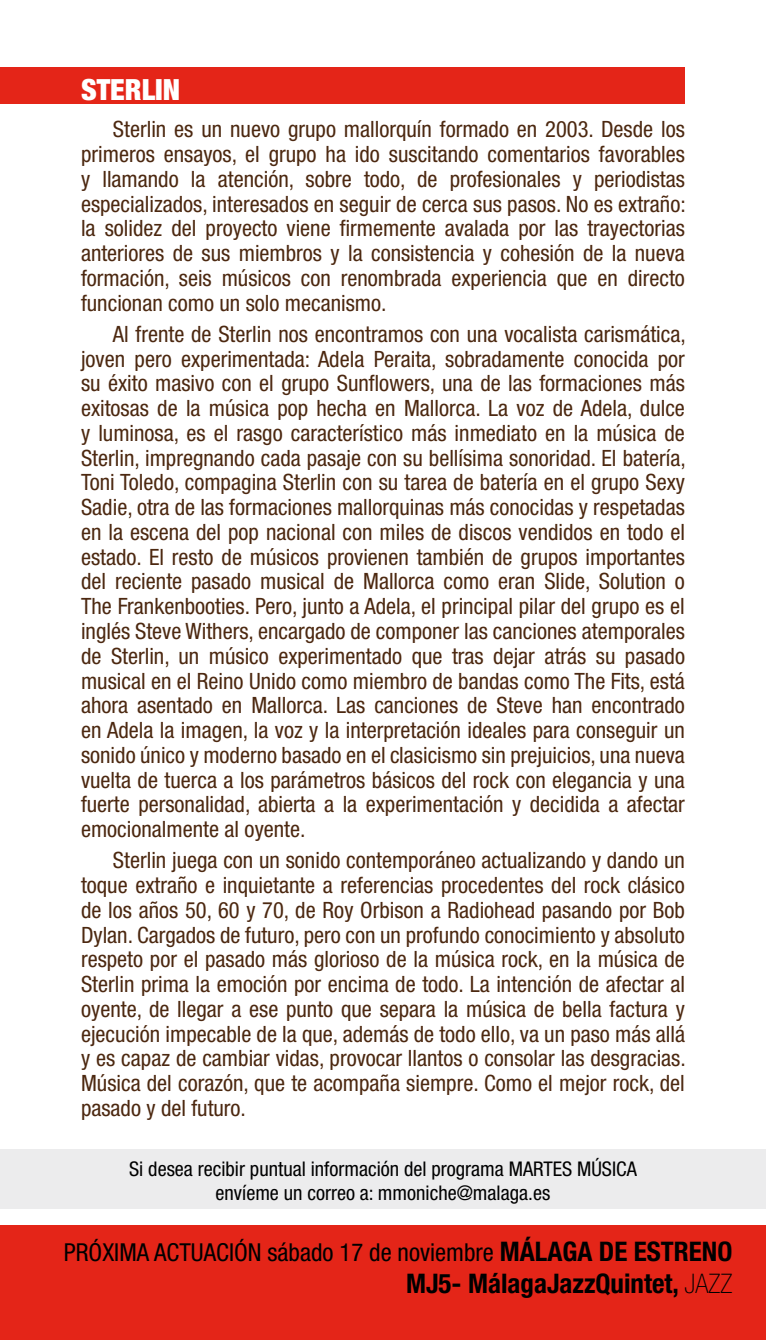
<style>
.page{position:relative;width:766px;height:1340px;background:#fff}
.page>*{position:absolute;margin:0;border:0;box-sizing:border-box;transform-origin:0 0}
.t1{font:900 condensed 29.25px "Helvetica Neue";color:#fff}
.t2{font:700 condensed 27px "Helvetica Neue";color:#000}
.t3{font:condensed 24.75px "Helvetica Neue";color:#000}
.t4{font:condensed 22.5px/24.8px "Helvetica Neue";color:#4c2810;text-align:justify}
.t5{font:condensed 20.25px/24.3px "Helvetica Neue";color:#000;text-align:center}
.s1{font-weight:700;font-size:27px}
.s2{font-weight:100}
</style>
<div class="page">
<div style="left:0;top:1149px;width:765px;height:59px;background:#ececed"></div>
<div style="left:0;top:1224px;width:765px;height:115px;background:#e42518"></div>
<div style="left:0;top:68px;width:684px;height:36px;background:#e42518"></div>
<h1 class="t1" style="left:81px;top:71px;width:101px">STERLIN</h1>
<p class="t4" style="left:81px;top:117px;width:606px;text-indent:32px">Sterlin es un nuevo grupo mallorquín formado en 2003. Desde los primeros ensayos, el grupo ha ido suscitando comentarios favorables y llamando la atención, sobre todo, de profesionales y periodistas especializados, interesados en seguir de cerca sus pasos. No es extraño: la solidez del proyecto viene firmemente avalada por las trayectorias anteriores de sus miembros y la consistencia y cohesión de la nueva formación, seis músicos con renombrada experiencia que en directo funcionan como un solo mecanismo.</p>
<p class="t4" style="left:81px;top:321px;width:606px;text-indent:32px">Al frente de Sterlin nos encontramos con una vocalista carismática, joven pero experimentada: Adela Peraita, sobradamente conocida por su éxito masivo con el grupo Sunflowers, una de las formaciones más exitosas de la música pop hecha en Mallorca. La voz de Adela, dulce y luminosa, es el rasgo característico más inmediato en la música de Sterlin, impregnando cada pasaje con su bellísima sonoridad. El batería, Toni Toledo, compagina Sterlin con su tarea de batería en el grupo Sexy Sadie, otra de las formaciones mallorquinas más conocidas y respetadas en la escena del pop nacional con miles de discos vendidos en todo el estado. El resto de músicos provienen también de grupos importantes del reciente pasado musical de Mallorca como eran Slide, Solution o The Frankenbooties. Pero, junto a Adela, el principal pilar del grupo es el inglés Steve Withers, encargado de componer las canciones atemporales de Sterlin, un músico experimentado que tras dejar atrás su pasado musical en el Reino Unido como miembro de bandas como The Fits, está ahora asentado en Mallorca. Las canciones de Steve han encontrado en Adela la imagen, la voz y la interpretación ideales para conseguir un sonido único y moderno basado en el clasicismo sin prejuicios, una nueva vuelta de tuerca a los parámetros básicos del rock con elegancia y una fuerte personalidad, abierta a la experimentación y decidida a afectar emocionalmente al oyente.</p>
<p class="t4" style="left:81px;top:847px;width:606px;text-indent:32px">Sterlin juega con un sonido contemporáneo actualizando y dando un toque extraño e inquietante a referencias procedentes del rock clásico de los años 50, 60 y 70, de Roy Orbison a Radiohead pasando por Bob Dylan. Cargados de futuro, pero con un profundo conocimiento y absoluto respeto por el pasado más glorioso de la música rock, en la música de Sterlin prima la emoción por encima de todo. La intención de afectar al oyente, de llegar a ese punto que separa la música de bella factura y ejecución impecable de la que, además de todo ello, va un paso más allá y es capaz de cambiar vidas, provocar llantos o consolar las desgracias.<br>Música del corazón, que te acompaña siempre. Como el mejor rock, del pasado y del futuro.</p>
<p class="t5" style="left:129px;top:1156px;width:509px">Si desea recibir puntual información del programa MARTES MÚSICA envíeme un correo a: mmoniche@malaga.es</p>
<p class="t3" style="left:64px;top:1237px;width:670px">PRÓXIMA ACTUACIÓN sábado 17 de noviembre <span class="s1">MÁLAGA DE ESTRENO</span></p>
<p class="t2" style="left:406px;top:1267px;width:328px">MJ5- MálagaJazzQuintet, <span class="s2">JAZZ</span></p>
</div>
